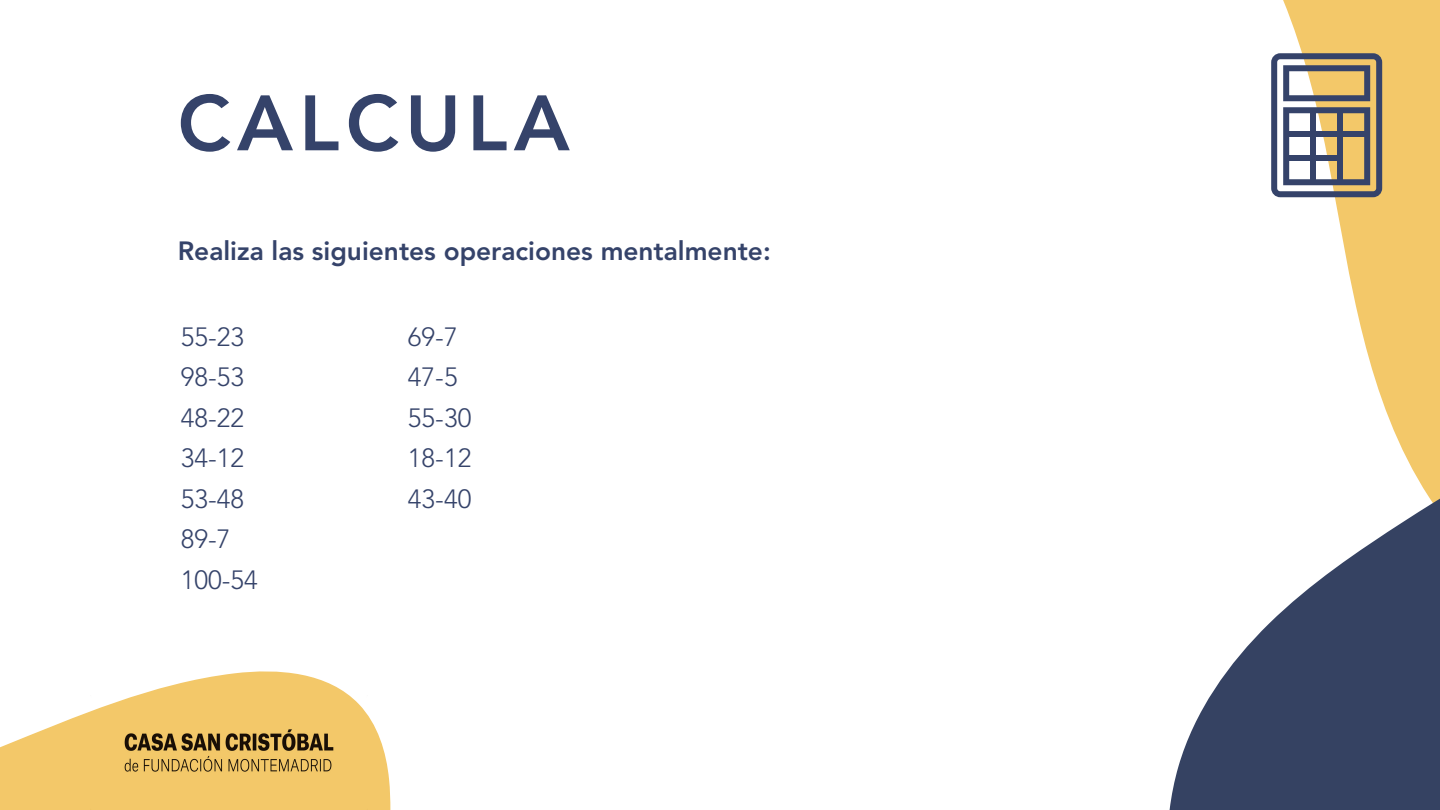
<style>
.page{position:relative;width:1440px;height:810px;background:#fff}
.page>*{position:absolute;margin:0;border:0;box-sizing:border-box;transform-origin:0 0}
.t1{font:800 77.62px "Avenir LT Std";letter-spacing:.08em;color:#35436a}
.t2{font:300 26.25px/40.5px "Avenir LT Std";color:#35436a}
.t3{font:800 26.25px "Avenir LT Std";color:#35436a}
</style>
<div class="page">
<svg style="left:1283px;top:0;width:157px;height:499px;fill:#f3c869"></svg>
<svg style="left:1170px;top:499px;width:270px;height:311px;fill:#354262"></svg>
<svg style="left:0;top:671px;width:390px;height:139px;fill:#f3c869"></svg>
<img style="left:91px;top:695px;width:276px;height:115px">
<svg style="left:1271px;top:53px;width:111px;height:144px"></svg>
<div style="left:1310px;top:110px;width:6px;height:72px;background:#35436a"></div>
<div style="left:1337px;top:110px;width:6px;height:72px;background:#35436a"></div>
<div style="left:1286px;top:131px;width:81px;height:6px;background:#35436a"></div>
<div style="left:1286px;top:155px;width:54px;height:6px;background:#35436a"></div>
<h1 class="t1" style="left:178px;top:77px;width:394px">CALCULA</h1>
<p class="t3" style="left:178px;top:235px;width:595px">Realiza las siguientes operaciones mentalmente:</p>
<p class="t2" style="left:181px;top:316px;width:78px">55-23<br>98-53<br>48-22<br>34-12<br>53-48<br>89-7<br>100-54</p>
<p class="t2" style="left:408px;top:316px;width:65px">69-7<br>47-5<br>55-30<br>18-12<br>43-40</p>
</div>
